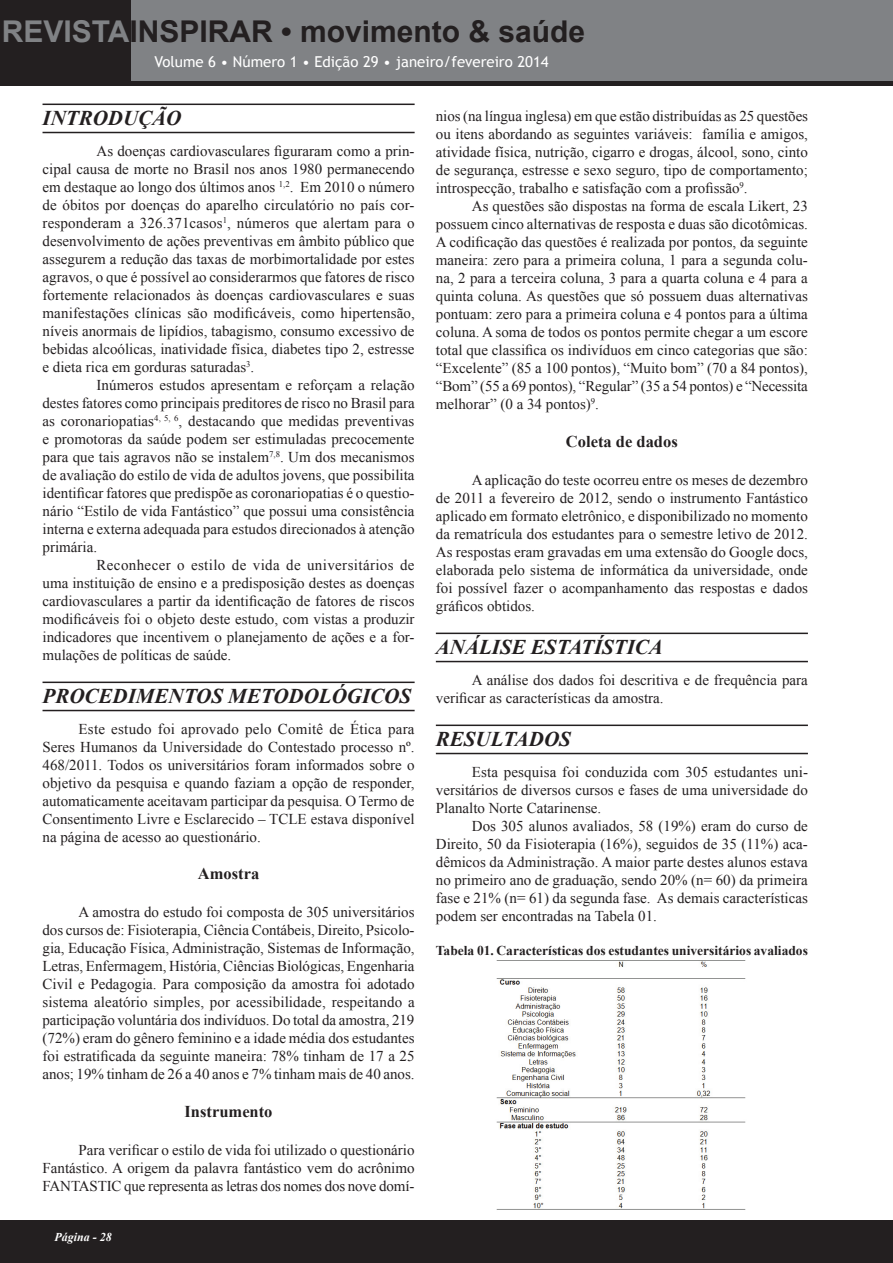
<style>
.page{position:relative;width:893px;height:1263px;background:#fff}
.page>*{position:absolute;margin:0;border:0;box-sizing:border-box;transform-origin:0 0}
.t1{font:700 30px "Arial";color:#231f20}
.t2{font:italic 700 21px "Times New Roman";color:#231f20}
.t3{font:700 16.5px "Times New Roman";color:#231f20}
.t4{font:15px/18px "Times New Roman";color:#231f20;text-align:justify}
.t5{font:15px "Trebuchet MS";color:#fff}
.t6{font:700 13.5px "Times New Roman";color:#231f20}
.t7{font:italic 700 12px "Times New Roman";color:#fff}
.s1{color:#808285}
</style>
<div class="page">
<div style="left:0;top:0;width:893px;height:85px;background:#231f20"></div>
<div style="left:0;top:1220px;width:893px;height:43px;background:#231f20"></div>
<div style="left:132px;top:0;width:761px;height:80px;background:#808285"></div>
<hr style="left:43px;top:104px;width:372px;height:1px;background:#231f20">
<hr style="left:43px;top:132px;width:372px;height:1px;background:#231f20">
<hr style="left:43px;top:681px;width:372px;height:2px;background:#231f20">
<hr style="left:43px;top:710px;width:372px;height:1px;background:#231f20">
<hr style="left:436px;top:633px;width:372px;height:1px;background:#231f20">
<hr style="left:436px;top:661px;width:372px;height:1px;background:#231f20">
<hr style="left:436px;top:724px;width:372px;height:2px;background:#231f20">
<hr style="left:436px;top:753px;width:372px;height:1px;background:#231f20">
<img style="left:496px;top:960px;width:250px;height:250px">
<h1 class="t1" style="left:2px;top:12px;width:585px"><span class="s1">REVISTA</span>INSPIRAR • movimento &amp; saúde</h1>
<p class="t5" style="left:155px;top:53px;width:396px">Volume 6 • Número 1 • Edição 29 • janeiro/fevereiro 2014</p>
<h2 class="t2" style="left:43px;top:103px;width:140px">INTRODUÇÃO</h2>
<p class="t4" style="left:43px;top:141px;width:374px;text-indent:54px">As doenças cardiovasculares figuraram como a prin&shy;cipal causa de morte no Brasil nos anos 1980 permanecendo em destaque ao longo dos últimos anos <sup>1,2</sup>. Em 2010 o número de óbitos por doenças do aparelho circulatório no país cor&shy;responderam a 326.371casos<sup>1</sup>, números que alertam para o desenvolvimento de ações preventivas em âmbito público que assegurem a redução das taxas de morbimortalidade por estes agravos, o que é possível ao considerarmos que fatores de risco fortemente relacionados às doenças cardiovasculares e suas manifestações clínicas são modificáveis, como hipertensão, níveis anormais de lipídios, tabagismo, consumo excessivo de bebidas alcoólicas, inatividade física, diabetes tipo 2, estresse e dieta rica em gorduras saturadas<sup>3</sup>.</p>
<p class="t4" style="left:43px;top:375px;width:374px;text-indent:54px">Inúmeros estudos apresentam e reforçam a relação destes fatores como principais preditores de risco no Brasil para as coronariopatias<sup>4,</sup> <sup>5,</sup> <sup>6</sup>, destacando que medidas preventivas e promotoras da saúde podem ser estimuladas precocemente para que tais agravos não se instalem<sup>7,8</sup>. Um dos mecanismos de avaliação do estilo de vida de adultos jovens, que possibilita identificar fatores que predispõe as coronariopatias é o questio&shy;nário “Estilo de vida Fantástico” que possui uma consistência interna e externa adequada para estudos direcionados à atenção primária.</p>
<p class="t4" style="left:43px;top:555px;width:374px;text-indent:54px">Reconhecer o estilo de vida de universitários de uma instituição de ensino e a predisposição destes as doenças cardiovasculares a partir da identificação de fatores de riscos modificáveis foi o objeto deste estudo, com vistas a produzir indicadores que incentivem o planejamento de ações e a for&shy;mulações de políticas de saúde.</p>
<h2 class="t2" style="left:43px;top:681px;width:370px">PROCEDIMENTOS METODOLÓGICOS</h2>
<p class="t4" style="left:43px;top:719px;width:374px;text-indent:36px">Este estudo foi aprovado pelo Comitê de Ética para Seres Humanos da Universidade do Contestado processo nº.<br>468/2011. Todos os universitários foram informados sobre o objetivo da pesquisa e quando faziam a opção de responder, automaticamente aceitavam participar da pesquisa. O Termo de Consentimento Livre e Esclarecido – TCLE estava disponível na página de acesso ao questionário.</p>
<p class="t3" style="left:198px;top:862px;width:63px">Amostra</p>
<p class="t4" style="left:43px;top:903px;width:374px;text-indent:36px">A amostra do estudo foi composta de 305 universitários dos cursos de: Fisioterapia, Ciência Contábeis, Direito, Psicolo&shy;gia, Educação Física, Administração, Sistemas de Informação, Letras, Enfermagem, História, Ciências Biológicas, Engenharia Civil e Pedagogia. Para composição da amostra foi adotado sistema aleatório simples, por acessibilidade, respeitando a participação voluntária dos indivíduos. Do total da amostra, 219 (72%) eram do gênero feminino e a idade média dos estudantes foi estratificada da seguinte maneira: 78% tinham de 17 a 25 anos; 19% tinham de 26 a 40 anos e 7% tinham mais de 40 anos.</p>
<p class="t3" style="left:185px;top:1100px;width:89px">Instrumento</p>
<p class="t4" style="left:43px;top:1140px;width:374px;text-indent:36px">Para verificar o estilo de vida foi utilizado o questionário Fantástico. A origem da palavra fantástico vem do acrônimo FANTASTIC que representa as letras dos nomes dos nove domí-</p>
<p class="t4" style="left:436px;top:107px;width:374px">nios (na língua inglesa) em que estão distribuídas as 25 questões ou itens abordando as seguintes variáveis: família e amigos, atividade física, nutrição, cigarro e drogas, álcool, sono, cinto de segurança, estresse e sexo seguro, tipo de comportamento; introspecção, trabalho e satisfação com a profissão<sup>9</sup>.</p>
<p class="t4" style="left:436px;top:197px;width:374px;text-indent:36px">As questões são dispostas na forma de escala Likert, 23 possuem cinco alternativas de resposta e duas são dicotômicas.<br>A codificação das questões é realizada por pontos, da seguinte maneira: zero para a primeira coluna, 1 para a segunda colu&shy;na, 2 para a terceira coluna, 3 para a quarta coluna e 4 para a quinta coluna. As questões que só possuem duas alternativas pontuam: zero para a primeira coluna e 4 pontos para a última coluna. A soma de todos os pontos permite chegar a um escore total que classifica os indivíduos em cinco categorias que são: “Excelente” (85 a 100 pontos), “Muito bom” (70 a 84 pontos), “Bom” (55 a 69 pontos), “Regular” (35 a 54 pontos) e “Necessita melhorar” (0 a 34 pontos)<sup>9</sup>.</p>
<p class="t3" style="left:566px;top:430px;width:113px">Coleta de dados</p>
<p class="t4" style="left:436px;top:470px;width:374px;text-indent:36px">A aplicação do teste ocorreu entre os meses de dezembro de 2011 a fevereiro de 2012, sendo o instrumento Fantástico aplicado em formato eletrônico, e disponibilizado no momento da rematrícula dos estudantes para o semestre letivo de 2012.<br>As respostas eram gravadas em uma extensão do Google docs, elaborada pelo sistema de informática da universidade, onde foi possível fazer o acompanhamento das respostas e dados gráficos obtidos.</p>
<h2 class="t2" style="left:436px;top:632px;width:229px">ANÁLISE ESTATÍSTICA</h2>
<p class="t4" style="left:436px;top:670px;width:374px;text-indent:36px">A análise dos dados foi descritiva e de frequência para verificar as características da amostra.</p>
<h2 class="t2" style="left:436px;top:724px;width:136px">RESULTADOS</h2>
<p class="t4" style="left:436px;top:762px;width:374px;text-indent:36px">Esta pesquisa foi conduzida com 305 estudantes uni&shy;versitários de diversos cursos e fases de uma universidade do Planalto Norte Catarinense.</p>
<p class="t4" style="left:436px;top:816px;width:374px;text-indent:36px">Dos 305 alunos avaliados, 58 (19%) eram do curso de Direito, 50 da Fisioterapia (16%), seguidos de 35 (11%) aca&shy;dêmicos da Administração. A maior parte destes alunos estava no primeiro ano de graduação, sendo 20% (n= 60) da primeira fase e 21% (n= 61) da segunda fase. As demais características podem ser encontradas na Tabela 01.</p>
<p class="t6" style="left:436px;top:941px;width:374px">Tabela 01. Características dos estudantes universitários avaliados</p>
<p class="t7" style="left:55px;top:1229px;width:59px">Página - 28</p>
</div>
